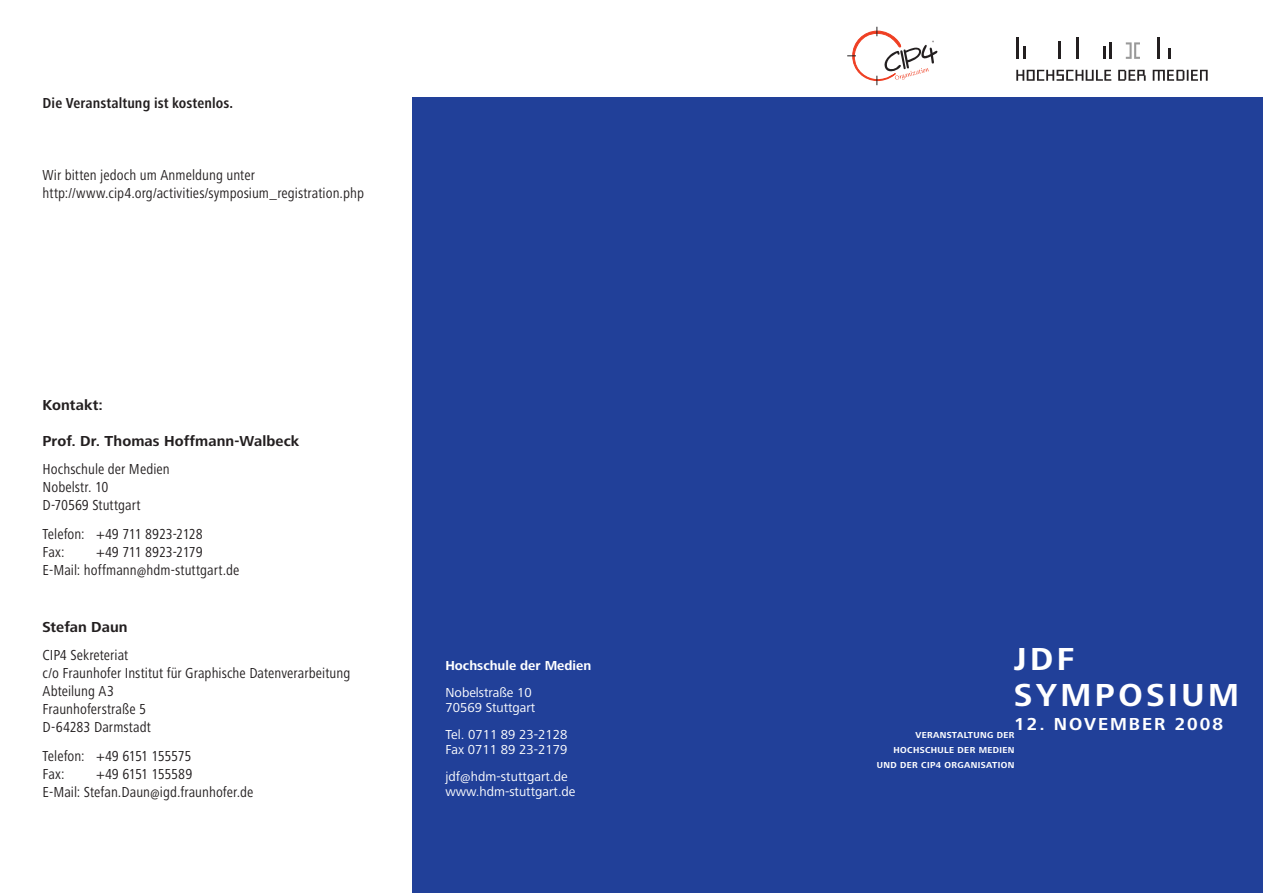
<style>
.page{position:relative;width:1263px;height:893px;background:#fff}
.page>*{position:absolute;margin:0;border:0;box-sizing:border-box;transform-origin:0 0}
.t1{font:700 33px "Frutiger Next LT";letter-spacing:.11em;color:#fff}
.t2{font:700 18px "Frutiger Next LT";letter-spacing:.11em;color:#fff}
.t3{font:condensed 15px "Frutiger Next LT";color:#231f20}
.t4{font:condensed 15px "Frutiger Next LT";letter-spacing:-.02em;color:#231f20}
.t5{font:700 15px "Frutiger Next LT";letter-spacing:.005em;color:#231f20}
.t6{font:700 condensed 15px "Frutiger Next LT";letter-spacing:.005em;color:#231f20}
.t7{font:13.5px "Frutiger Next LT";color:#fff}
.t8{font:700 13.5px "Frutiger Next LT";color:#fff}
.t9{font:700 9px "Frutiger Next LT";letter-spacing:.04em;color:#fff}
</style>
<div class="page">
<div style="left:412px;top:98px;width:851px;height:795px;background:#214099"></div>
<hr style="left:1016px;top:37px;width:2px;height:22px;background:#231f20">
<svg style="left:1023px;top:47px;width:2px;height:12px"></svg>
<hr style="left:1077px;top:37px;width:2px;height:22px;background:#231f20">
<svg style="left:1058px;top:41px;width:2px;height:18px"></svg>
<svg style="left:1103px;top:42px;width:9px;height:17px"></svg>
<hr style="left:1158px;top:37px;width:2px;height:22px;background:#231f20">
<svg style="left:1168px;top:48px;width:2px;height:11px"></svg>
<svg style="left:1126px;top:42px;width:14px;height:17px"></svg>
<svg style="left:1153px;top:70px;width:54px;height:11px"></svg>
<svg style="left:1118px;top:70px;width:28px;height:11px"></svg>
<svg style="left:1016px;top:70px;width:95px;height:11px"></svg>
<svg style="left:847px;top:27px;width:91px;height:58px"></svg>
<p class="t6" style="left:43px;top:95px;width:192px">Die Veranstaltung ist kostenlos.</p>
<p class="t3" style="left:43px;top:167px;width:214px">Wir bitten jedoch um Anmeldung unter</p>
<p class="t3" style="left:43px;top:185px;width:323px">http://www.cip4.org/activities/symposium_registration.php</p>
<p class="t5" style="left:43px;top:396px;width:62px">KONTAKT:</p>
<p class="t5" style="left:43px;top:432px;width:258px">PROF. DR. THOMAS HOFFMANN-WALBECK</p>
<p class="t3" style="left:43px;top:461px;width:129px">Hochschule der Medien</p>
<p class="t3" style="left:43px;top:479px;width:67px">Nobelstr. 10</p>
<p class="t3" style="left:43px;top:497px;width:100px">D-70569 Stuttgart</p>
<p class="t3" style="left:43px;top:526px;width:162px">Telefon: +49 711 8923-2128</p>
<p class="t3" style="left:43px;top:544px;width:24px">Fax:</p>
<p class="t4" style="left:97px;top:544px;width:108px">+49 711 8923-2179</p>
<p class="t3" style="left:43px;top:562px;width:198px">E-Mail: hoffmann@hdm-stuttgart.de</p>
<p class="t5" style="left:43px;top:618px;width:87px">STEFAN DAUN</p>
<p class="t3" style="left:43px;top:647px;width:87px">CIP4 Sekreteriat</p>
<p class="t3" style="left:43px;top:665px;width:309px">c/o Fraunhofer Institut für Graphische Datenverarbeitung</p>
<p class="t3" style="left:43px;top:683px;width:73px">Abteilung A3</p>
<p class="t3" style="left:43px;top:701px;width:105px">Fraunhoferstraße 5</p>
<p class="t3" style="left:43px;top:719px;width:110px">D-64283 Darmstadt</p>
<p class="t4" style="left:43px;top:748px;width:150px">Telefon: +49 6151 155575</p>
<p class="t3" style="left:43px;top:766px;width:24px">Fax:</p>
<p class="t4" style="left:97px;top:766px;width:97px">+49 6151 155589</p>
<p class="t3" style="left:43px;top:784px;width:212px">E-Mail: Stefan.Daun@igd.fraunhofer.de</p>
<p class="t8" style="left:445px;top:657px;width:147px">HOCHSCHULE DER MEDIEN</p>
<p class="t7" style="left:445px;top:685px;width:88px">Nobelstraße 10</p>
<p class="t7" style="left:445px;top:700px;width:91px">70569 Stuttgart</p>
<p class="t7" style="left:445px;top:727px;width:124px">Tel. 0711 89 23-2128</p>
<p class="t7" style="left:445px;top:742px;width:123px">Fax 0711 89 23-2179</p>
<p class="t7" style="left:445px;top:769px;width:124px">jdf@hdm-stuttgart.de</p>
<p class="t7" style="left:445px;top:784px;width:132px">www.hdm-stuttgart.de</p>
<p class="t1" style="left:1014px;top:641px;width:62px">JDF</p>
<p class="t1" style="left:1014px;top:677px;width:226px">SYMPOSIUM</p>
<p class="t2" style="left:1014px;top:714px;width:210px">12. NOVEMBER 2008</p>
<p class="t9" style="left:915px;top:730px;width:101px">VERANSTALTUNG DER</p>
<p class="t9" style="left:893px;top:745px;width:121px">HOCHSCHULE DER MEDIEN</p>
<p class="t9" style="left:877px;top:760px;width:138px">UND DER CIP4 ORGANISATION</p>
</div>
